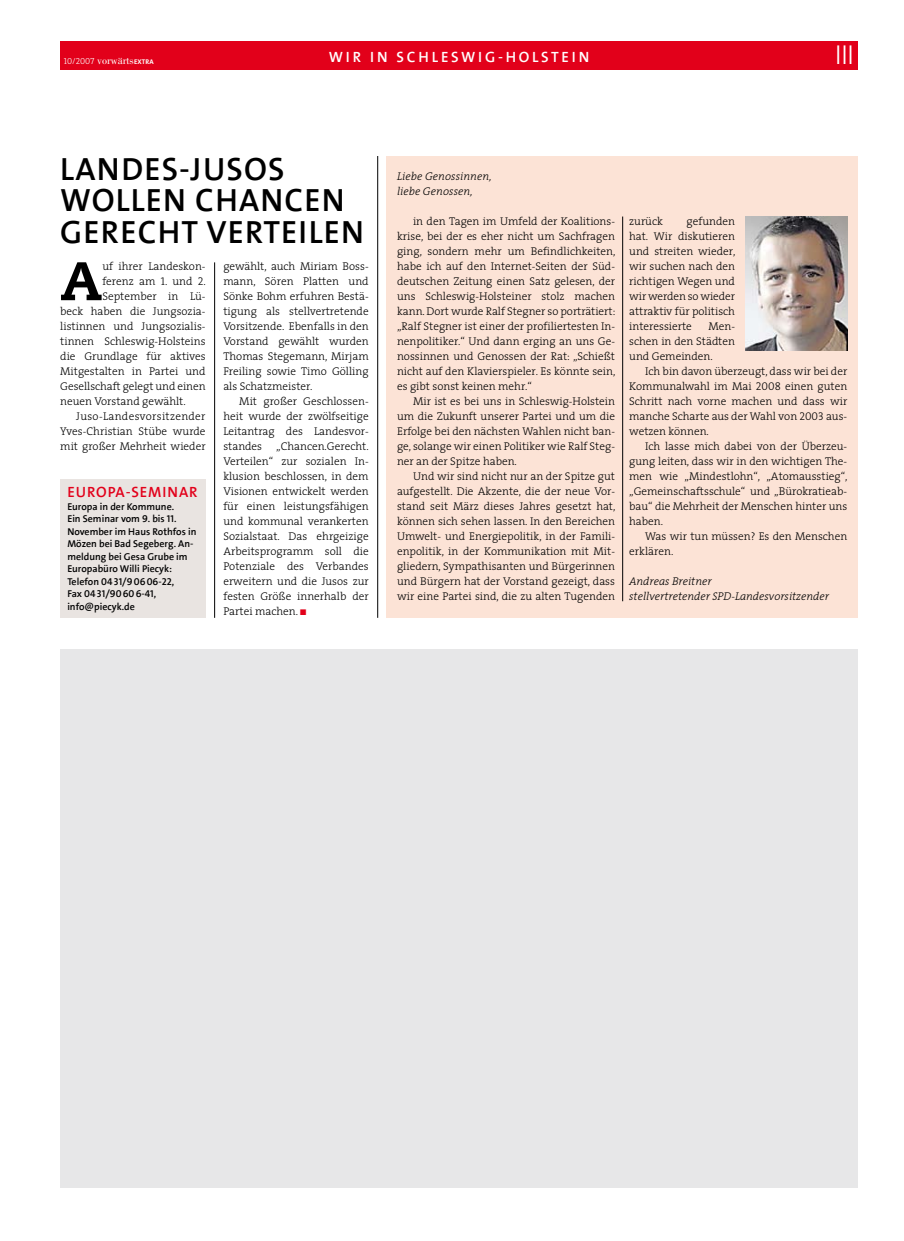
<style>
.page{position:relative;width:904px;height:1241px;background:#fff}
.page>*{position:absolute;margin:0;border:0;box-sizing:border-box;transform-origin:0 0}
.t1{font:800 54.12px "Caecilia LT Std";color:#000}
.t2{font:700 32.5px/31.2px "SPD2002 The Sans";letter-spacing:.035em;color:#000}
.t3{font:300 27.5px "The Sans";color:#fff}
.t4{font:700 15px "SPD2002 The Sans";letter-spacing:.185em;color:#fff}
.t5{font:700 15px "SPD2002 The Sans";letter-spacing:.06em;color:#e2001a}
.t6{font:300 11.25px/15px "The Serif";color:#000;text-align:justify}
.t7{font:italic 300 11.25px/15px "The Serif";color:#000}
.t8{font:300 11.25px "The Serif";letter-spacing:.03em;color:#000}
.t9{font:11.25px "Bodoni";color:#fff}
.t10{font:700 10px/12.5px "SPD2002 The Sans";color:#000}
.s1{font-family:"The Serif Light Caps";font-size:8.75px}
.s2{font-family:"The Sans";font-weight:700;font-size:6.75px}
.s3{font-family:"The Serif Light Caps";font-weight:400}
.s4{color:#e2001a}
</style>
<div class="page">
<div style="left:60px;top:41px;width:797px;height:28px;background:#e2001a"></div>
<div style="left:60px;top:648px;width:797px;height:539px;background:#e7e7e8"></div>
<hr style="left:377px;top:156px;width:1px;height:461px;background:#000">
<div style="left:386px;top:156px;width:471px;height:461px;background:#fce3d6"></div>
<img style="left:745px;top:216px;width:102px;height:134px">
<div style="left:60px;top:479px;width:146px;height:138px;background:#e9e4e1"></div>
<hr style="left:622px;top:216px;width:1px;height:385px;background:#000">
<hr style="left:214px;top:262px;width:1px;height:355px;background:#000">
<p class="t9" style="left:64px;top:54px;width:91px"><span class="s1">10/2007</span> vorwärts<span class="s2">EXTRA</span></p>
<h3 class="t4" style="left:329px;top:49px;width:262px">Wir in Schlesw ig-H olstein</h3>
<h3 class="t3" style="left:834px;top:37px;width:6px">III</h3>
<h2 class="t2" style="left:60px;top:154px;width:305px">Landes-Jusos wollen chancen gerecht verteilen</h2>
<h1 class="t1" style="left:60px;top:247px;width:44px">A</h1>
<p class="t6" style="left:102px;top:259px;width:105px">uf ihrer Landeskon-</p>
<p class="t6" style="left:223px;top:259px;width:147px">gewählt, auch Miriam Boss&shy;mann, Sören Platten und Sönke Bohm erfuhren Bestä&shy;tigung als stellvertretende Vorsitzende. Ebenfalls in den Vorstand gewählt wurden Thomas Stegemann, Mirjam Freiling sowie Timo Gölling als Schatzmeister.</p>
<p class="t6" style="left:223px;top:394px;width:147px;text-indent:16px">Mit großer Geschlossen&shy;heit wurde der zwölfseitige Leitantrag des Landesvor&shy;standes</p>
<p class="t6" style="left:102px;top:274px;width:105px">ferenz am <span class="s3">1</span>. und <span class="s3">2</span>.</p>
<p class="t6" style="left:102px;top:289px;width:105px">September in Lü-</p>
<p class="t6" style="left:60px;top:304px;width:147px">beck haben die Jungsozia-</p>
<p class="t6" style="left:60px;top:319px;width:147px">listinnen und Jungsozialis-</p>
<p class="t6" style="left:60px;top:334px;width:147px">tinnen Schleswig-Holsteins</p>
<p class="t6" style="left:60px;top:349px;width:147px">die Grundlage für aktives</p>
<p class="t6" style="left:60px;top:364px;width:147px">Mitgestalten in Partei und</p>
<p class="t6" style="left:60px;top:379px;width:147px">Gesellschaft gelegt und einen</p>
<p class="t6" style="left:60px;top:394px;width:127px">neuen Vorstand gewählt.</p>
<p class="t8" style="left:76px;top:409px;width:131px">Juso-Landesvorsitzender</p>
<p class="t6" style="left:60px;top:424px;width:147px">Yves-Christian Stübe wurde</p>
<p class="t6" style="left:60px;top:439px;width:147px">mit großer Mehrheit wieder</p>
<p class="t6" style="left:223px;top:439px;width:147px;text-indent:53px">„Chancen.Gerecht.<br>Verteilen“ zur sozialen In&shy;klusion beschlossen, in dem Visionen entwickelt werden für einen leistungsfähigen und kommunal verankerten Sozialstaat. Das ehrgeizige Arbeitsprogramm soll die Potenziale des Verbandes erweitern und die Jusos zur festen Größe innerhalb der Partei machen. <span class="s4">■</span></p>
<h3 class="t5" style="left:67px;top:484px;width:132px">Europa-Seminar</h3>
<p class="t10" style="left:67px;top:500px;width:131px">Europa in der Kommune.<br>Ein Seminar vom 9. bis 11.<br>November im Haus Rothfos in<br>Mözen bei Bad Segeberg. An&shy;meldung bei Gesa Grube im<br>Europabüro Willi Piecyk:<br>Telefon 0431/90606-22,<br>Fax 0431/90606-41, info@piecyk.de</p>
<p class="t7" style="left:397px;top:169px;width:96px">Liebe Genossinnen, liebe Genossen,</p>
<p class="t6" style="left:397px;top:214px;width:220px;text-indent:16px">in den Tagen im Umfeld der Koalitions&shy;krise, bei der es eher nicht um Sachfragen ging, sondern mehr um Befindlichkeiten, habe ich auf den Internet-Seiten der Süd&shy;deutschen Zeitung einen Satz gelesen, der uns Schleswig-Holsteiner stolz machen kann. Dort wurde Ralf Stegner so porträtiert: „Ralf Stegner ist einer der profiliertesten In&shy;nenpolitiker.“ Und dann erging an uns Ge&shy;nossinnen und Genossen der Rat: „Schießt nicht auf den Klavierspieler. Es könnte sein, es gibt sonst keinen mehr.“</p>
<p class="t6" style="left:397px;top:394px;width:219px;text-indent:16px">Mir ist es bei uns in Schleswig-Holstein um die Zukunft unserer Partei und um die Erfolge bei den nächsten Wahlen nicht ban&shy;ge, solange wir einen Politiker wie Ralf Steg&shy;ner an der Spitze haben.</p>
<p class="t6" style="left:397px;top:469px;width:220px;text-indent:16px">Und wir sind nicht nur an der Spitze gut aufgestellt. Die Akzente, die der neue Vor&shy;stand seit März dieses Jahres gesetzt hat, können sich sehen lassen. In den Bereichen Umwelt- und Energiepolitik, in der Famili&shy;enpolitik, in der Kommunikation mit Mit&shy;gliedern, Sympathisanten und Bürgerinnen und Bürgern hat der Vorstand gezeigt, dass wir eine Partei sind, die zu alten Tugenden</p>
<p class="t6" style="left:629px;top:214px;width:108px;text-indent:57px">gefunden hat. Wir diskutieren und streiten wieder, wir suchen nach den richtigen Wegen und wir werden so wieder attraktiv für politisch interessierte</p>
<p class="t6" style="left:629px;top:214px;width:35px">zurück</p>
<p class="t6" style="left:629px;top:319px;width:107px;text-indent:79px">Men&shy;schen in den Städten und Gemeinden.</p>
<p class="t6" style="left:629px;top:364px;width:219px;text-indent:16px">Ich bin davon überzeugt, dass wir bei der Kommunalwahl im Mai <span class="s3">2008</span> einen guten Schritt nach vorne machen und dass wir manche Scharte aus der Wahl von <span class="s3">2003</span> aus&shy;wetzen können.</p>
<p class="t6" style="left:629px;top:439px;width:220px;text-indent:16px">Ich lasse mich dabei von der Überzeu&shy;gung leiten, dass wir in den wichtigen The&shy;men wie „Mindestlohn“, „Atomausstieg“, „Gemeinschaftsschule“ und „Bürokratieab&shy;bau“ die Mehrheit der Menschen hinter uns haben.</p>
<p class="t6" style="left:629px;top:529px;width:219px;text-indent:16px">Was wir tun müssen? Es den Menschen erklären.</p>
<p class="t7" style="left:629px;top:574px;width:201px">Andreas Breitner<br>stellvertretender SPD-Landesvorsitzender</p>
</div>
